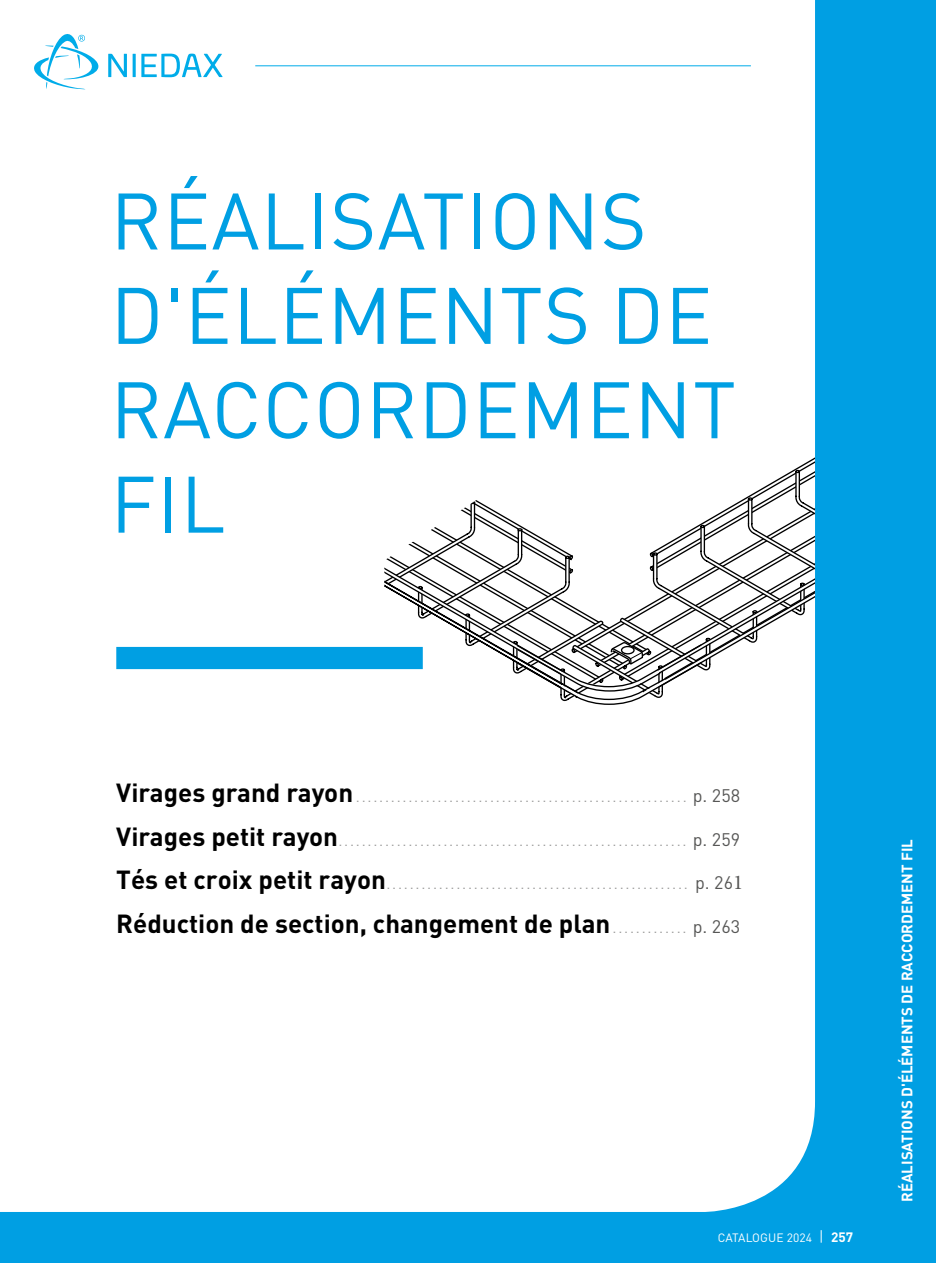
<style>
.page{position:relative;width:936px;height:1263px;background:#fff}
.page>*{position:absolute;margin:0;border:0;box-sizing:border-box;transform-origin:0 0}
.t1{font:78.6px/94.3px "DIN";letter-spacing:.015em;color:#009fe3}
.t2{font:700 25.8px "DIN";color:#000}
.t3{font:300 18px "DIN";color:#9d9d9c}
.t4{font:700 15px "DIN";color:#fff}
.t5{font:700 13.5px "DIN";color:#fff}
.t6{font:12px "DIN";color:#fff}
.s1{font-weight:700;font-size:25.8px;color:#000}
.s2{font-weight:400;color:#575756}
.s3{font-family:"Minion Pro";font-weight:400;font-size:21px;color:#575756}
.s4{font-weight:300;font-size:18px;color:#9d9d9c}
.s5{font-weight:400;font-size:18px;color:#575756}
</style>
<div class="page">
<div style="left:876px;top:0;width:59px;height:1263px;background:#009fe3"></div>
<div style="left:0;top:0;width:876px;height:1263px;background:#009fe3"></div>
<div style="left:0;top:0;width:815px;height:1212px;background:#fff"></div>
<div style="left:116px;top:647px;width:307px;height:22px;background:#009fe3"></div>
<svg style="left:384px;top:408px;width:431px;height:298px;background:#e5e6e7"></svg>
<svg style="left:820px;top:1230px;width:1px;height:13px"></svg>
<hr style="left:133px;top:54px;width:3px;height:23px;background:#00ace9">
<svg style="left:141px;top:54px;width:81px;height:23px"></svg>
<svg style="left:34px;top:34px;width:93px;height:55px;background:#d1f0fa"></svg>
<hr style="left:255px;top:65px;width:495px;height:1px;background:#00ace9">
<h1 class="t1" style="left:110px;top:172px;width:627px">RÉALISATIONS<br>D'ÉLÉMENTS DE<br>RACCORDEMENT<br>FIL</h1>
<p class="t3" style="left:116px;top:784px;width:625px"><span class="s1">Virages grand rayon</span>......................................................... <span class="s2">p. 258</span></p>
<p class="t3" style="left:116px;top:828px;width:625px"><span class="s1">Virages petit rayon</span>............................................................ <span class="s2">p. 259</span></p>
<p class="t3" style="left:116px;top:872px;width:628px"><span class="s1">Tés et croix petit rayon</span>.................................................... <span class="s2">p. 26</span><span class="s3">1</span></p>
<h2 class="t2" style="left:116px;top:907px;width:625px">Réduction de section, changement de plan<span class="s4">.............</span> <span class="s5">p. 263</span></h2>
<p class="t6" style="left:717px;top:1230px;width:96px">CATALOGUE 2024</p>
<p class="t5" style="left:831px;top:1228px;width:23px">257</p>
<p class="t4" style="left:897px;top:1202px;width:365px;rotate:-90deg">RÉALISATIONS D'ÉLÉMENTS DE RACCORDEMENT FIL</p>
</div>
